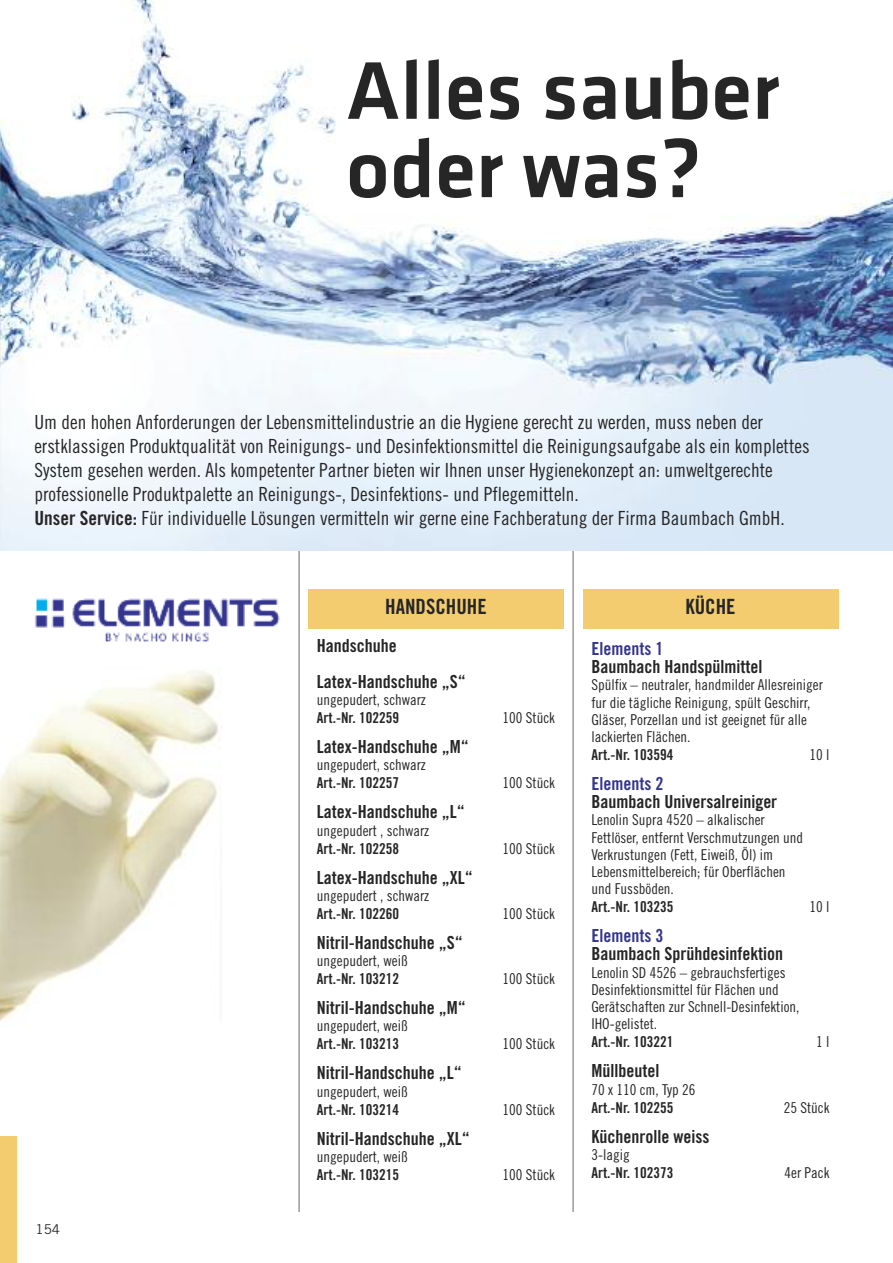
<style>
.page{position:relative;width:893px;height:1263px;background:#fff}
.page>*{position:absolute;margin:0;border:0;box-sizing:border-box;transform-origin:0 0}
.t1{font:500 84.75px/78.3px "Klavika";color:#272627}
.t2{font:21px "Trade Gothic Bold Cond Twenty";color:#272627}
.t3{font:19.5px/24px "Trade Gothic Cond Eighteen";color:#272627}
.t4{font:18px/36px "Trade Gothic Bold Cond Twenty";color:#272627}
.t5{font:18px "Trade Gothic Bold Cond Twenty";color:#34368f}
.t6{font:15px/17.2px "Trade Gothic Cond Eighteen";color:#272627}
.t7{font:15px "Trade Gothic Bold Cond Twenty";color:#272627}
.t8{font:13.5px "Trade Gothic";color:#272627}
.s1{font-family:"Trade Gothic Bold Cond Twenty"}
</style>
<div class="page">
<div style="left:0;top:1137px;width:17px;height:126px;background:#f3cc6f"></div>
<hr style="left:299px;top:85px;width:1px;height:1127px;background:#686768">
<hr style="left:573px;top:85px;width:1px;height:1127px;background:#686768">
<img style="left:0;top:0;width:893px;height:550px">
<img style="left:0;top:671px;width:222px;height:351px">
<div style="left:308px;top:589px;width:255px;height:39px;background:#f3cc6f"></div>
<div style="left:583px;top:589px;width:255px;height:39px;background:#f3cc6f"></div>
<img style="left:35px;top:598px;width:245px;height:44px">
<h1 class="t1" style="left:346px;top:60px;width:436px">Alles sauber oder was?</h1>
<p class="t3" style="left:34px;top:412px;width:777px">Um den hohen Anforderungen der Lebensmittelindustrie an die Hygiene gerecht zu werden, muss neben der erstklassigen Produktqualität von Reinigungs- und Desinfektionsmittel die Reinigungsaufgabe als ein komplettes System gesehen werden. Als kompetenter Partner bieten wir Ihnen unser Hygienekonzept an: umweltgerechte professionelle Produktpalette an Reinigungs-, Desinfektions- und Pflegemitteln.<br><span class="s1">Unser Service:</span> Für individuelle Lösungen vermitteln wir gerne eine Fachberatung der Firma Baumbach GmbH.</p>
<h2 class="t2" style="left:385px;top:599px;width:103px">HANDSCHUHE</h2>
<h2 class="t2" style="left:685px;top:599px;width:52px">KÜCHE</h2>
<p class="t8" style="left:36px;top:1224px;width:26px">154</p>
<p class="t4" style="left:317px;top:629px;width:150px">Handschuhe<br>Latex-Handschuhe „S“</p>
<p class="t6" style="left:317px;top:692px;width:111px">ungepudert, schwarz</p>
<p class="t7" style="left:317px;top:712px;width:84px">Art.-Nr. 102259</p>
<p class="t6" style="left:503px;top:710px;width:54px">100 Stück</p>
<p class="t4" style="left:317px;top:730px;width:153px">Latex-Handschuhe „M“</p>
<p class="t6" style="left:317px;top:757px;width:111px">ungepudert, schwarz</p>
<p class="t7" style="left:317px;top:777px;width:84px">Art.-Nr. 102257</p>
<p class="t6" style="left:503px;top:775px;width:54px">100 Stück</p>
<p class="t4" style="left:317px;top:795px;width:149px">Latex-Handschuhe „L“</p>
<p class="t6" style="left:317px;top:823px;width:114px">ungepudert , schwarz</p>
<p class="t7" style="left:317px;top:843px;width:84px">Art.-Nr. 102258</p>
<p class="t6" style="left:503px;top:841px;width:54px">100 Stück</p>
<p class="t4" style="left:317px;top:861px;width:157px">Latex-Handschuhe „XL“</p>
<p class="t6" style="left:317px;top:888px;width:114px">ungepudert , schwarz</p>
<p class="t7" style="left:317px;top:908px;width:84px">Art.-Nr. 102260</p>
<p class="t6" style="left:503px;top:906px;width:54px">100 Stück</p>
<p class="t4" style="left:317px;top:926px;width:147px">Nitril-Handschuhe „S“</p>
<p class="t6" style="left:317px;top:953px;width:92px">ungepudert, weiß</p>
<p class="t7" style="left:317px;top:973px;width:84px">Art.-Nr. 103212</p>
<p class="t6" style="left:503px;top:971px;width:54px">100 Stück</p>
<p class="t4" style="left:317px;top:991px;width:150px">Nitril-Handschuhe „M“</p>
<p class="t6" style="left:317px;top:1018px;width:92px">ungepudert, weiß</p>
<p class="t7" style="left:317px;top:1038px;width:84px">Art.-Nr. 103213</p>
<p class="t6" style="left:503px;top:1036px;width:54px">100 Stück</p>
<p class="t4" style="left:317px;top:1056px;width:146px">Nitril-Handschuhe „L“</p>
<p class="t6" style="left:317px;top:1084px;width:92px">ungepudert, weiß</p>
<p class="t7" style="left:317px;top:1104px;width:84px">Art.-Nr. 103214</p>
<p class="t6" style="left:503px;top:1102px;width:54px">100 Stück</p>
<p class="t4" style="left:317px;top:1122px;width:154px">Nitril-Handschuhe „XL“</p>
<p class="t6" style="left:317px;top:1149px;width:92px">ungepudert, weiß</p>
<p class="t7" style="left:317px;top:1169px;width:84px">Art.-Nr. 103215</p>
<p class="t6" style="left:503px;top:1167px;width:54px">100 Stück</p>
<p class="t5" style="left:591px;top:642px;width:73px">Elements 1</p>
<p class="t4" style="left:591px;top:650px;width:172px">Baumbach Handspülmittel</p>
<p class="t6" style="left:591px;top:678px;width:233px">Spülfix – neutraler, handmilder Allesreiniger fur die tägliche Reinigung, spült Geschirr, Gläser, Porzellan und ist geeignet für alle lackierten Flächen.</p>
<p class="t7" style="left:591px;top:749px;width:84px">Art.-Nr. 103594</p>
<p class="t6" style="left:810px;top:747px;width:21px">10 l</p>
<p class="t5" style="left:591px;top:777px;width:73px">Elements 2</p>
<p class="t4" style="left:591px;top:785px;width:187px">Baumbach Universalreiniger</p>
<p class="t6" style="left:591px;top:813px;width:213px">Lenolin Supra 4520 – alkalischer Fettlöser, entfernt Verschmutzungen und Verkrustungen (Fett, Eiweiß, Öl) im Lebensmittelbereich; für Oberflächen und Fussböden.</p>
<p class="t7" style="left:591px;top:901px;width:84px">Art.-Nr. 103235</p>
<p class="t6" style="left:810px;top:900px;width:21px">10 l</p>
<p class="t5" style="left:591px;top:929px;width:73px">Elements 3</p>
<p class="t4" style="left:591px;top:937px;width:193px">Baumbach Sprühdesinfektion</p>
<p class="t6" style="left:591px;top:965px;width:210px">Lenolin SD 4526 – gebrauchsfertiges Desinfektionsmittel für Flächen und Gerätschaften zur Schnell-Desinfektion, IHO-gelistet.</p>
<p class="t7" style="left:591px;top:1036px;width:84px">Art.-Nr. 103221</p>
<p class="t6" style="left:816px;top:1035px;width:15px">1l</p>
<p class="t4" style="left:591px;top:1054px;width:69px">Müllbeutel</p>
<p class="t6" style="left:591px;top:1082px;width:106px">70 x 110 cm, Typ 26</p>
<p class="t7" style="left:591px;top:1102px;width:84px">Art.-Nr. 102255</p>
<p class="t6" style="left:784px;top:1100px;width:47px">25 Stück</p>
<p class="t4" style="left:591px;top:1120px;width:119px">Küchenrolle weiss</p>
<p class="t6" style="left:591px;top:1147px;width:40px">3-lagig</p>
<p class="t7" style="left:591px;top:1167px;width:84px">Art.-Nr. 102373</p>
<p class="t6" style="left:785px;top:1165px;width:46px">4er Pack</p>
</div>
